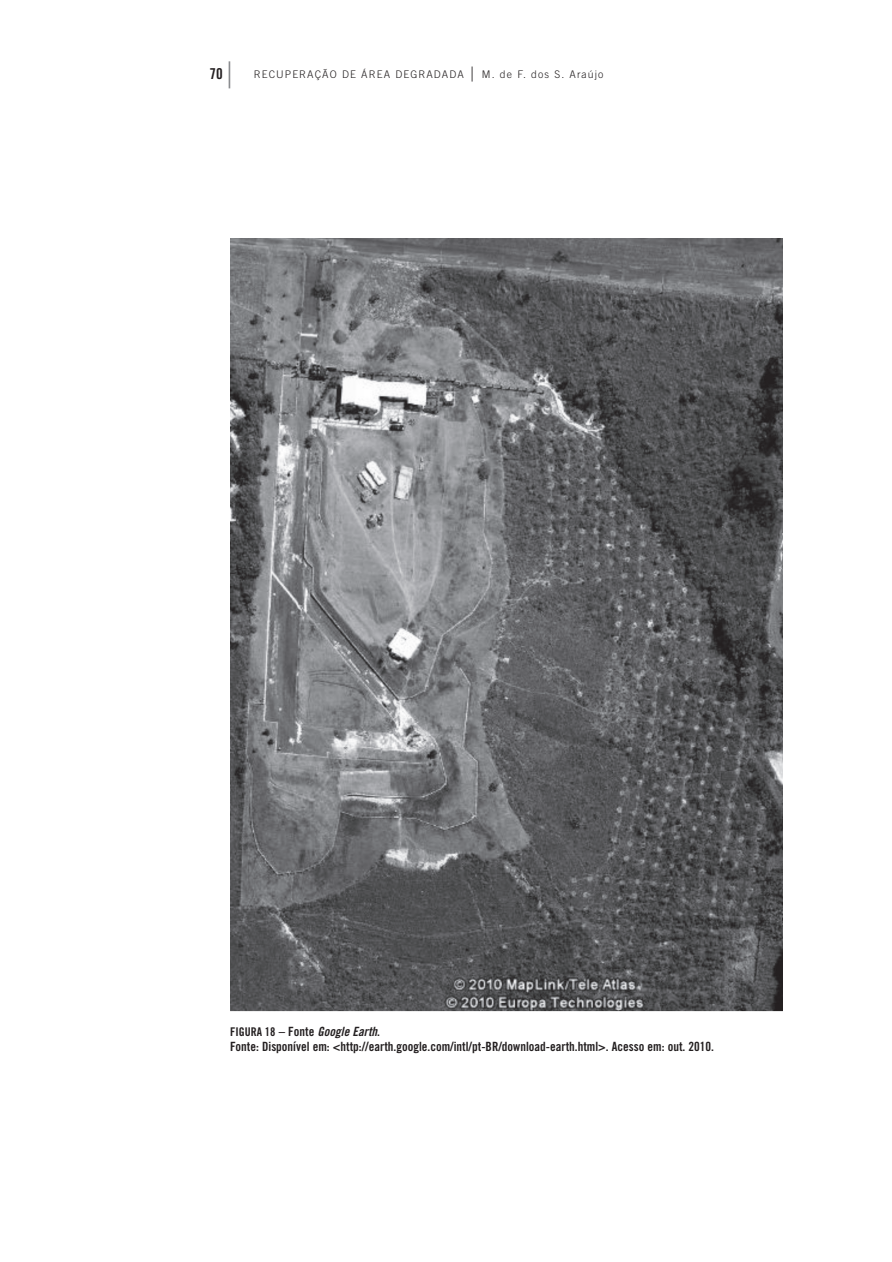
<style>
.page{position:relative;width:892px;height:1262px;background:#fff}
.page>*{position:absolute;margin:0;border:0;box-sizing:border-box;transform-origin:0 0}
.t1{font:15px "Trade Gothic Bold Cond Twenty";color:#231f20}
.t2{font:12.75px "Trade Gothic Bold Cond Twenty";color:#231f20}
.t3{font:12.75px "Trade Gothic Bold Cond Twenty Obl";color:#231f20}
.t4{font:12px "Trade Gothic Bold Cond Twenty";color:#231f20}
.t5{font:300 10.5px "Trade Gothic";letter-spacing:.1em;color:#231f20}
.s1{font-family:"Apple Garamond";font-weight:300;font-size:27px;color:#808285}
.s2{font-family:"Apple Garamond";font-size:15px}
.s3{font-family:"Trade Gothic Bold Cond Twenty";font-size:12px}
.s4{font-family:"Trade Gothic Bold Cond Twenty"}
</style>
<div class="page">
<img style="left:230px;top:239px;width:553px;height:772px">
<p class="t1" style="left:209px;top:64px;width:28px">70<span class="s1">|</span></p>
<p class="t5" style="left:254px;top:68px;width:16px">RECU</p>
<p class="t5" style="left:285px;top:68px;width:16px">PERA</p>
<p class="t5" style="left:315px;top:68px;width:62px">ÇÃO DE ÁREA</p>
<p class="t5" style="left:395px;top:68px;width:32px">DEGRADADA</p>
<p class="t5" style="left:468px;top:68px;width:136px"><span class="s2">|</span> M. DE F. DOS S. ARAÚJO</p>
<p class="t4" style="left:230px;top:1024px;width:12px">Figura</p>
<p class="t3" style="left:265px;top:1023px;width:117px"><span class="s3">18</span> <span class="s4">– Fonte</span> Google Earth<span class="s4">.</span></p>
<p class="t2" style="left:230px;top:1039px;width:485px">Fonte: Disponível em: &lt;http://earth.google.com/intl/pt‑BR/download‑earth.html&gt;. Acesso em: out. 2010.</p>
</div>
